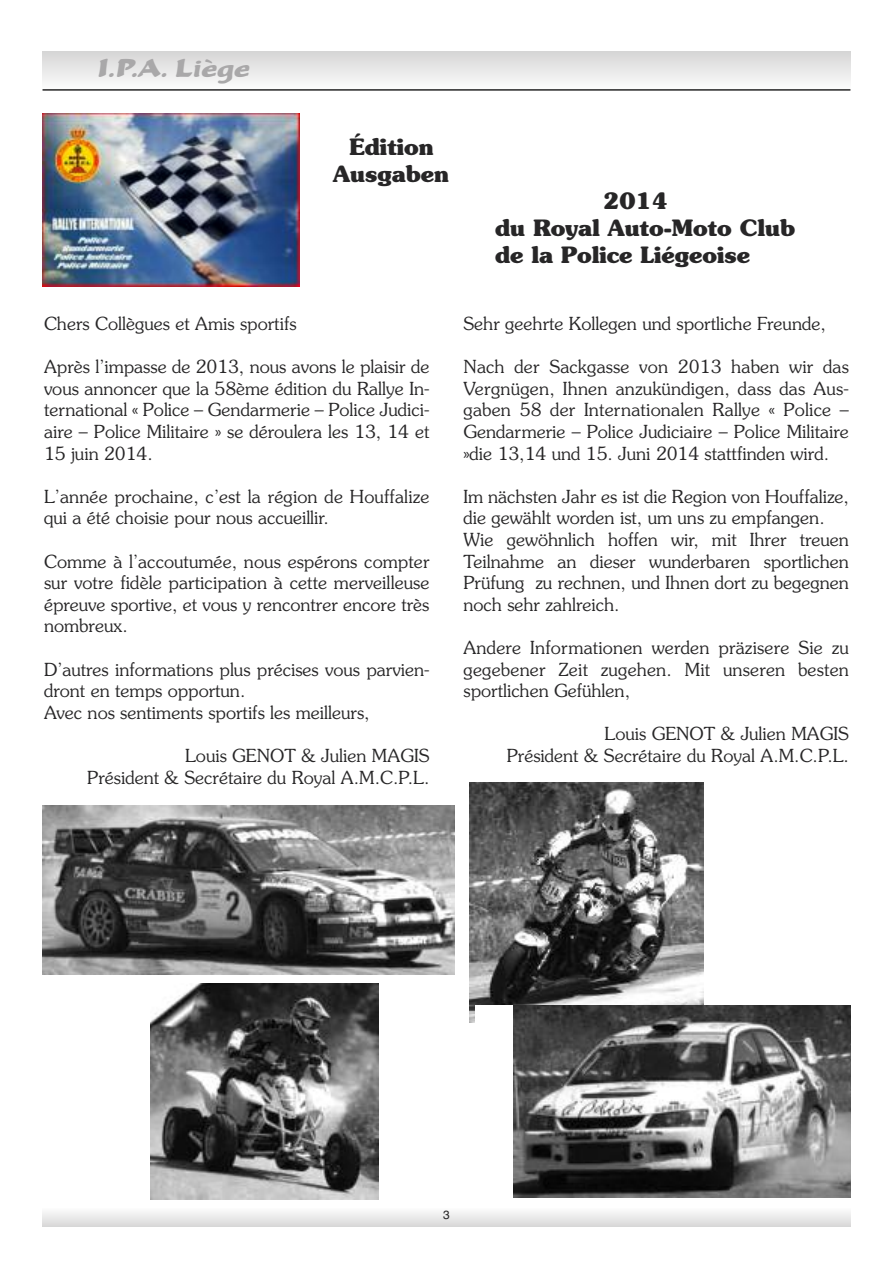
<style>
.page{position:relative;width:893px;height:1263px;background:#fff}
.page>*{position:absolute;margin:0;border:0;box-sizing:border-box;transform-origin:0 0}
.t1{font:27px "Becka Script LT";color:#a9a8a9}
.t2{font:700 22.5px/27px "Souvenir";color:#272627;text-align:center}
.t3{font:300 18px/21.6px "Souvenir";color:#272627;text-align:justify}
.t4{font:12px "Helvetica";color:#272627}
</style>
<div class="page">
<div style="left:43px;top:51px;width:807px;height:38px;background:linear-gradient(to bottom,#d5d5d5,#fbfbfb)"></div>
<svg style="left:43px;top:1212px;width:807px;height:14px"></svg>
<hr style="left:43px;top:89px;width:807px;height:2px;background:#272627">
<img style="left:43px;top:113px;width:257px;height:174px">
<img style="left:150px;top:984px;width:228px;height:215px">
<img style="left:43px;top:805px;width:412px;height:170px">
<img style="left:470px;top:782px;width:233px;height:240px">
<div style="left:475px;top:1005px;width:375px;height:194px;background:#fff"></div>
<img style="left:513px;top:1005px;width:337px;height:193px">
<h1 class="t1" style="left:98px;top:52px;width:153px">I.P.A. Liège</h1>
<p class="t2" style="left:333px;top:135px;width:117px">Édition<br>Ausgaben</p>
<p class="t2" style="left:495px;top:189px;width:302px;text-align:left;text-indent:108px">2014<br>du Royal Auto-Moto Club de la Police Liégeoise</p>
<p class="t3" style="left:44px;top:314px;width:254px">Chers Collègues et Amis sportifs</p>
<p class="t3" style="left:44px;top:357px;width:387px">Après l’impasse de 2013, nous avons le plaisir de vous annoncer que la 58ème édition du Rallye In&shy;ternational « Police – Gendarmerie – Police Judici&shy;aire – Police Militaire » se déroulera les 13, 14 et 15 juin 2014.</p>
<p class="t3" style="left:44px;top:487px;width:387px">L’année prochaine, c’est la région de Houffalize qui a été choisie pour nous accueillir.</p>
<p class="t3" style="left:44px;top:551px;width:387px">Comme à l’accoutumée, nous espérons compter sur votre fidèle participation à cette merveilleuse épreuve sportive, et vous y rencontrer encore très nombreux.</p>
<p class="t3" style="left:44px;top:659px;width:387px;text-align:left">D’autres informations plus précises vous parvien&shy;dront en temps opportun.<br>Avec nos sentiments sportifs les meilleurs,</p>
<p class="t3" style="left:87px;top:746px;width:344px;text-align:right">Louis GENOT &amp; Julien MAGIS<br>Président &amp; Secrétaire du Royal A.M.C.P.L.</p>
<p class="t3" style="left:463px;top:314px;width:364px">Sehr geehrte Kollegen und sportliche Freunde,</p>
<p class="t3" style="left:463px;top:357px;width:387px">Nach der Sackgasse von 2013 haben wir das Vergnügen, Ihnen anzukündigen, dass das Aus&shy;gaben 58 der Internationalen Rallye « Police – Gendarmerie – Police Judiciaire – Police Militaire »die 13,14 und 15. Juni 2014 stattfinden wird.</p>
<p class="t3" style="left:463px;top:487px;width:387px;text-align:left">Im nächsten Jahr es ist die Region von Houffalize, die gewählt worden ist, um uns zu empfangen.<br>Wie gewöhnlich hoffen wir, mit Ihrer treuen Teilnahme an dieser wunderbaren sportlichen Prüfung zu rechnen, und Ihnen dort zu begegnen noch sehr zahlreich.</p>
<p class="t3" style="left:463px;top:638px;width:387px">Andere Informationen werden präzisere Sie zu gegebener Zeit zugehen. Mit unseren besten sportlichen Gefühlen,</p>
<p class="t3" style="left:507px;top:724px;width:344px;text-align:right">Louis GENOT &amp; Julien MAGIS<br>Président &amp; Secrétaire du Royal A.M.C.P.L.</p>
<p class="t4" style="left:443px;top:1207px;width:8px">3</p>
</div>
